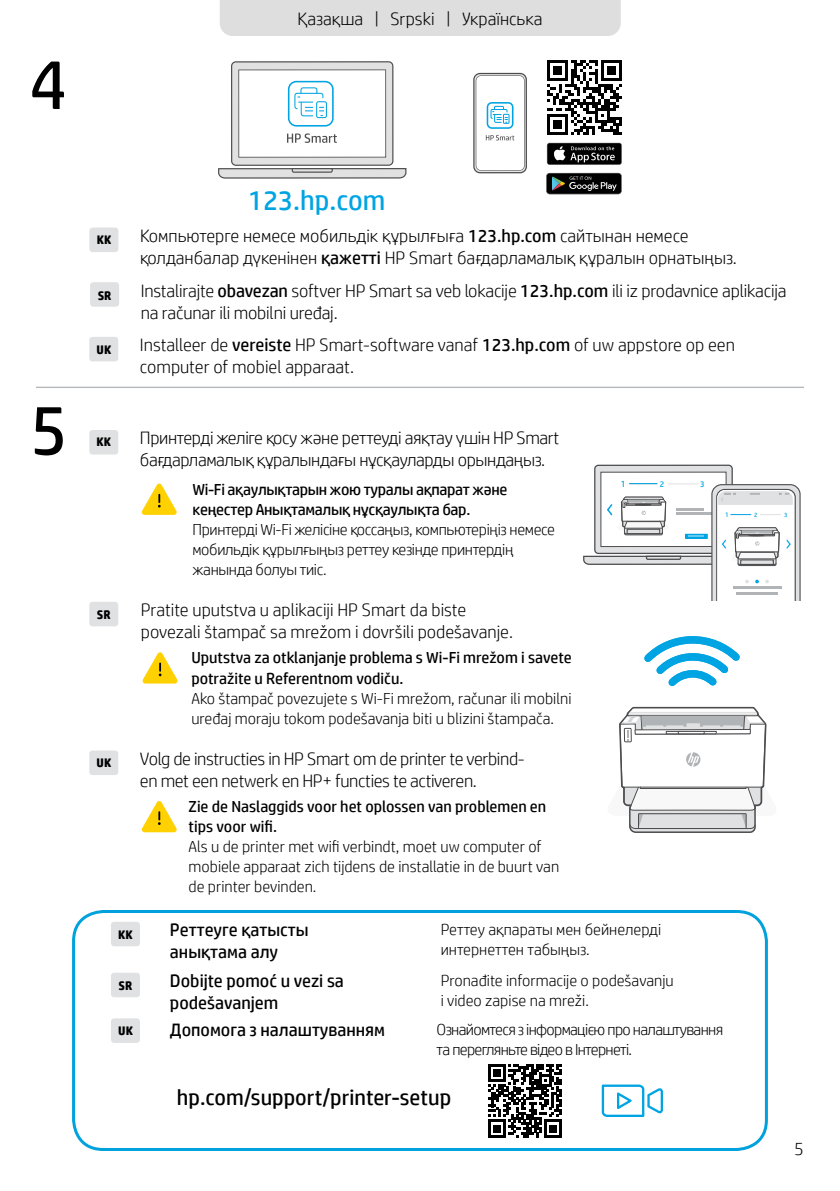
<style>
.page{position:relative;width:840px;height:1191px;background:#fff}
.page>*{position:absolute;margin:0;border:0;box-sizing:border-box;transform-origin:0 0}
.t1{font:70px "HP Simplified";color:#000}
.t2{font:28px "HP Simplified";color:#00a4e3}
.t3{font:22px "HP Simplified";color:#000}
.t4{font:300 18px/22px "HP Simplified";letter-spacing:-.01em;color:#000}
.t5{font:18px/22px "HP Simplified";color:#000}
.t6{font:300 16px/20px "HP Simplified";color:#000}
.t7{font:16px/20px "HP Simplified";letter-spacing:-.01em;color:#000}
.t8{font:300 16px/20px "HP Simplified";letter-spacing:-.02em;color:#000}
.t9{font:300 16px/20px "HP Simplified";letter-spacing:-.04em;color:#000}
.t10{font:700 12.4px "HP Simplified";letter-spacing:.01em;color:#000}
.t11{font:9.2px "HP Simplified";color:#00a4e3}
.t12{font:8.4px "HP Simplified";color:#00a4e3}
.t13{font:6.8px "HP Simplified";color:#00a4e3}
.t14{font:6.2px "HP Simplified";color:#00a4e3}
.s1{font-weight:400}
</style>
<div class="page">
<div style="left:220px;top:0;width:400px;height:35px;background:#dedede"></div>
<div style="left:90px;top:282px;width:29px;height:25px;background:#e0e1e2;border-radius:3px"></div>
<svg style="left:142px;top:652px;width:36px;height:32px"></svg>
<div style="left:89px;top:602px;width:29px;height:24px;background:#e0e1e2;border-radius:3px"></div>
<hr style="left:36px;top:387px;width:767px;height:1px;background:#b5b8ba">
<svg style="left:547px;top:60px;width:74px;height:75px"></svg>
<svg style="left:473px;top:73px;width:53px;height:100px"></svg>
<svg style="left:218px;top:61px;width:188px;height:118px"></svg>
<div style="left:546px;top:143px;width:75px;height:22px;background:#848382;border-radius:3px"></div>
<div style="left:547px;top:143px;width:74px;height:21px;background:#000;border-radius:2px"></div>
<svg style="left:554px;top:146px;width:60px;height:16px"></svg>
<svg style="left:546px;top:173px;width:75px;height:21px;background:#252726"></svg>
<div style="left:72px;top:910px;width:695px;height:241px;border:3px solid #00a1dd;border-radius:30px"></div>
<svg style="left:488px;top:1064px;width:73px;height:73px"></svg>
<svg style="left:601px;top:1084px;width:61px;height:33px"></svg>
<svg style="left:594px;top:465px;width:137px;height:88px"></svg>
<div style="left:593px;top:464px;width:139px;height:90px;border:1px solid #4d4d4f;border-radius:4px"></div>
<svg style="left:583px;top:473px;width:216px;height:127px"></svg>
<svg style="left:619px;top:636px;width:148px;height:197px"></svg>
<div style="left:89px;top:430px;width:29px;height:24px;background:#e0e1e2;border-radius:3px"></div>
<svg style="left:141px;top:483px;width:36px;height:32px"></svg>
<div style="left:89px;top:227px;width:29px;height:25px;background:#e0e1e2;border-radius:3px"></div>
<div style="left:89px;top:337px;width:29px;height:24px;background:#e0e1e2;border-radius:3px"></div>
<div style="left:89px;top:750px;width:29px;height:25px;background:#e0e1e2;border-radius:3px"></div>
<svg style="left:141px;top:801px;width:36px;height:32px"></svg>
<div style="left:111px;top:972px;width:29px;height:25px;background:#e0e1e2;border-radius:3px"></div>
<div style="left:111px;top:921px;width:29px;height:25px;background:#e0e1e2;border-radius:3px"></div>
<div style="left:111px;top:1018px;width:29px;height:25px;background:#e0e1e2;border-radius:3px"></div>
<h1 class="t1" style="left:30px;top:39px;width:39px">4</h1>
<h1 class="t1" style="left:30px;top:384px;width:39px">5</h1>
<p class="t4" style="left:297px;top:7px;width:246px">Қазақша | Srpski | Українська</p>
<h2 class="t2" style="left:248px;top:182px;width:139px">123.hp.com</h2>
<p class="t10" style="left:97px;top:232px;width:16px">KK</p>
<p class="t4" style="left:140px;top:224px;width:598px">Компьютерге немесе мобильдік құрылғыға <span class="s1">123.hp.com</span> сайтынан немесе қолданбалар дүкенінен <span class="s1">қажетті</span> HP Smart бағдарламалық құралын орнатыңыз.</p>
<p class="t10" style="left:98px;top:287px;width:15px">SR</p>
<p class="t4" style="left:141px;top:279px;width:646px">Instalirajte <span class="s1">obavezan</span> softver HP Smart sa veb lokacije <span class="s1">123.hp.com</span> ili iz prodavnice aplikacija na računar ili mobilni uređaj.</p>
<p class="t10" style="left:96px;top:341px;width:16px">UK</p>
<p class="t4" style="left:140px;top:334px;width:596px">Installeer de <span class="s1">vereiste</span> HP Smart-software vanaf <span class="s1">123.hp.com</span> of uw appstore op een computer of mobiel apparaat.</p>
<p class="t10" style="left:96px;top:434px;width:16px">KK</p>
<p class="t10" style="left:97px;top:607px;width:15px">SR</p>
<p class="t10" style="left:96px;top:754px;width:16px">UK</p>
<p class="t4" style="left:140px;top:426px;width:420px">Принтерді желіге қосу және реттеуді аяқтау үшін HP Smart бағдарламалық құралындағы нұсқауларды орындаңыз.</p>
<p class="t7" style="left:192px;top:479px;width:316px">Wi-Fi ақаулықтарын жою туралы ақпарат және кеңестер Анықтамалық нұсқаулықта бар.</p>
<p class="t8" style="left:192px;top:519px;width:364px">Принтерді Wi-Fi желісіне қоссаңыз, компьютеріңіз немесе мобильдік құрылғыңыз реттеу кезінде принтердің жанында болуы тиіс.</p>
<p class="t4" style="left:141px;top:598px;width:373px">Pratite uputstva u aplikaciji HP Smart da biste povezali štampač sa mrežom i dovršili podešavanje.</p>
<p class="t7" style="left:191px;top:647px;width:381px">Uputstva za otklanjanje problema s Wi-Fi mrežom i savete potražite u Referentnom vodiču.</p>
<p class="t6" style="left:191px;top:687px;width:381px">Ako štampač povezujete s Wi-Fi mrežom, računar ili mobilni uređaj moraju tokom podešavanja biti u blizini štampača.</p>
<p class="t4" style="left:140px;top:747px;width:386px">Volg de instructies in HP Smart om de printer te verbind&shy;en met een netwerk en HP+ functies te activeren.</p>
<p class="t7" style="left:188px;top:796px;width:359px">Zie de Naslaggids voor het oplossen van problemen en tips voor wifi.</p>
<p class="t6" style="left:188px;top:836px;width:372px">Als u de printer met wifi verbindt, moet uw computer of mobiele apparaat zich tijdens de installatie in de buurt van de printer bevinden.</p>
<p class="t11" style="left:620px;top:478px;width:6px">1</p>
<p class="t12" style="left:659px;top:478px;width:6px">2</p>
<p class="t12" style="left:699px;top:478px;width:6px">3</p>
<p class="t10" style="left:118px;top:926px;width:16px">KK</p>
<p class="t10" style="left:118px;top:977px;width:15px">SR</p>
<p class="t5" style="left:170px;top:919px;width:140px">Реттеуге қатысты анықтама алу</p>
<p class="t5" style="left:170px;top:970px;width:175px">Dobijte pomoć u vezi sa podešavanjem</p>
<p class="t6" style="left:440px;top:918px;width:222px">Реттеу ақпараты мен бейнелерді интернеттен табыңыз.</p>
<p class="t6" style="left:440px;top:969px;width:234px">Pronađite informacije o podešavanju i video zapise na mreži.</p>
<p class="t13" style="left:724px;top:510px;width:5px">1</p>
<p class="t14" style="left:753px;top:510px;width:5px">2</p>
<p class="t14" style="left:783px;top:510px;width:5px">3</p>
<p class="t10" style="left:118px;top:1022px;width:16px">UK</p>
<p class="t5" style="left:170px;top:1018px;width:216px">Допомога з налаштуванням</p>
<p class="t9" style="left:436px;top:1018px;width:288px">Ознайомтеся з інформацією про налаштування та перегляньте відео в Інтернеті.</p>
<p class="t3" style="left:177px;top:1083px;width:276px">hp.com/support/printer-setup</p>
<p class="t4" style="left:793px;top:1137px;width:11px">5</p>
</div>
